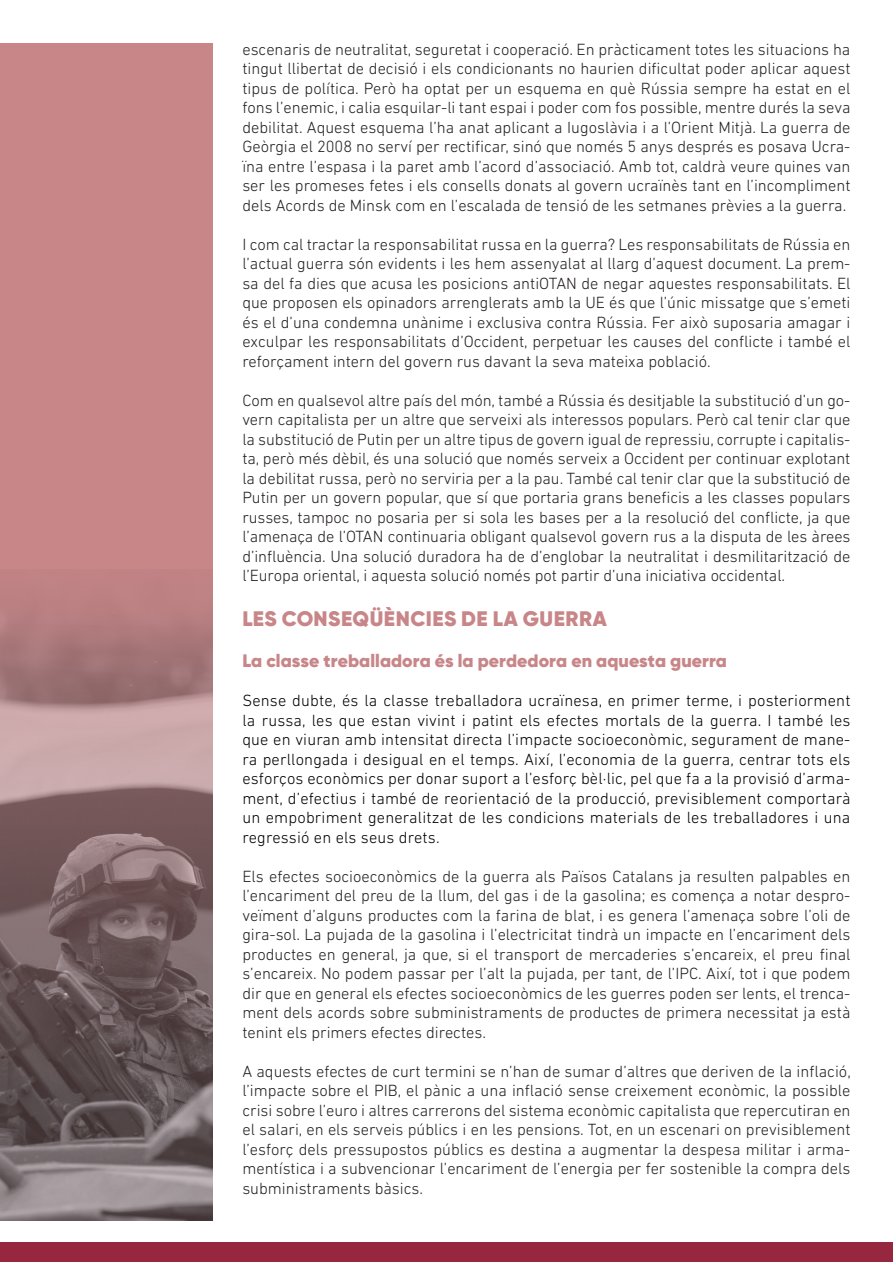
<style>
.page{position:relative;width:893px;height:1263px;background:#fff}
.page>*{position:absolute;margin:0;border:0;box-sizing:border-box;transform-origin:0 0}
.TITULAR_H1{font:900 21px "Gilroy";letter-spacing:.02em;color:#c88688}
.TITULAR_H2{font:900 18px "Gilroy";letter-spacing:.005em;color:#c88688}
.TEXT_bàsic{font:300 16.5px/19.5px "DIN Next LT Pro";color:#231f20;text-align:justify}
.TEXT_bàsic-2{font:300 16.5px/19.5px "DIN Next LT Pro";letter-spacing:.01em;color:#000;text-align:justify}
</style>
<div class="page">
<div style="left:1px;top:1242px;width:892px;height:20px;background:#97273f"></div>
<div style="left:0;top:43px;width:213px;height:1177px;background:#c88688"></div>
<img style="left:1px;top:583px;width:212px;height:637px">
<p class="TEXT_bàsic" style="left:242px;top:39px;width:610px">escenaris de neutralitat, seguretat i cooperació. En pràcticament totes les situacions ha tingut llibertat de decisió i els condicionants no haurien dificultat poder aplicar aquest tipus de política. Però ha optat per un esquema en què Rússia sempre ha estat en el fons l’enemic, i calia esquilar-li tant espai i poder com fos possible, mentre durés la seva debilitat. Aquest esquema l’ha anat aplicant a Iugoslàvia i a l’Orient Mitjà. La guerra de Geòrgia el 2008 no serví per rectificar, sinó que només 5 anys després es posava Ucra&shy;ïna entre l’espasa i la paret amb l’acord d’associació. Amb tot, caldrà veure quines van ser les promeses fetes i els consells donats al govern ucraïnès tant en l’incompliment dels Acords de Minsk com en l’escalada de tensió de les setmanes prèvies a la guerra.</p>
<p class="TEXT_bàsic" style="left:242px;top:234px;width:610px">I com cal tractar la responsabilitat russa en la guerra? Les responsabilitats de Rússia en l’actual guerra són evidents i les hem assenyalat al llarg d’aquest document. La prem&shy;sa del fa dies que acusa les posicions antiOTAN de negar aquestes responsabilitats. El que proposen els opinadors arrenglerats amb la UE és que l’únic missatge que s’emeti és el d’una condemna unànime i exclusiva contra Rússia. Fer això suposaria amagar i exculpar les responsabilitats d’Occident, perpetuar les causes del conflicte i també el reforçament intern del govern rus davant la seva mateixa població.</p>
<p class="TEXT_bàsic" style="left:242px;top:390px;width:610px">Com en qualsevol altre país del món, també a Rússia és desitjable la substitució d’un go&shy;vern capitalista per un altre que serveixi als interessos populars. Però cal tenir clar que la substitució de Putin per un altre tipus de govern igual de repressiu, corrupte i capitalis&shy;ta, però més dèbil, és una solució que només serveix a Occident per continuar explotant la debilitat russa, però no serviria per a la pau. També cal tenir clar que la substitució de Putin per un govern popular, que sí que portaria grans beneficis a les classes populars russes, tampoc no posaria per si sola les bases per a la resolució del conflicte, ja que l’amenaça de l’OTAN continuaria obligant qualsevol govern rus a la disputa de les àrees d’influència. Una solució duradora ha de d’englobar la neutralitat i desmilitarització de l’Europa oriental, i aquesta solució només pot partir d’una iniciativa occidental.</p>
<p class="TITULAR_H1" style="left:242px;top:605px;width:366px">LES CONSEQÜÈNCIES DE LA GUERRA</p>
<p class="TITULAR_H2" style="left:242px;top:649px;width:486px">La classe treballadora és la perdedora en aquesta guerra</p>
<p class="TEXT_bàsic-2" style="left:242px;top:691px;width:610px">Sense dubte, és la classe treballadora ucraïnesa, en primer terme, i posteriorment la russa, les que estan vivint i patint els efectes mortals de la guerra. I també les que en viuran amb intensitat directa l’impacte socioeconòmic, segurament de mane&shy;ra perllongada i desigual en el temps. Així, l’economia de la guerra, centrar tots els esforços econòmics per donar suport a l’esforç bèl·lic, pel que fa a la provisió d’arma&shy;ment, d’efectius i també de reorientació de la producció, previsiblement comportarà un empobriment generalitzat de les condicions materials de les treballadores i una regressió en els seus drets.</p>
<p class="TEXT_bàsic" style="left:242px;top:866px;width:610px">Els efectes socioeconòmics de la guerra als Països Catalans ja resulten palpables en l’encariment del preu de la llum, del gas i de la gasolina; es comença a notar despro&shy;veïment d’alguns productes com la farina de blat, i es genera l’amenaça sobre l’oli de gira-sol. La pujada de la gasolina i l’electricitat tindrà un impacte en l’encariment dels productes en general, ja que, si el transport de mercaderies s’encareix, el preu final s’encareix. No podem passar per l’alt la pujada, per tant, de l’IPC. Així, tot i que podem dir que en general els efectes socioeconòmics de les guerres poden ser lents, el trenca&shy;ment dels acords sobre subministraments de productes de primera necessitat ja està tenint els primers efectes directes.</p>
<p class="TEXT_bàsic" style="left:242px;top:1061px;width:610px">A aquests efectes de curt termini se n’han de sumar d’altres que deriven de la inflació, l’impacte sobre el PIB, el pànic a una inflació sense creixement econòmic, la possible crisi sobre l’euro i altres carrerons del sistema econòmic capitalista que repercutiran en el salari, en els serveis públics i en les pensions. Tot, en un escenari on previsiblement l’esforç dels pressupostos públics es destina a augmentar la despesa militar i arma&shy;mentística i a subvencionar l’encariment de l’energia per fer sostenible la compra dels subministraments bàsics.</p>
</div>
